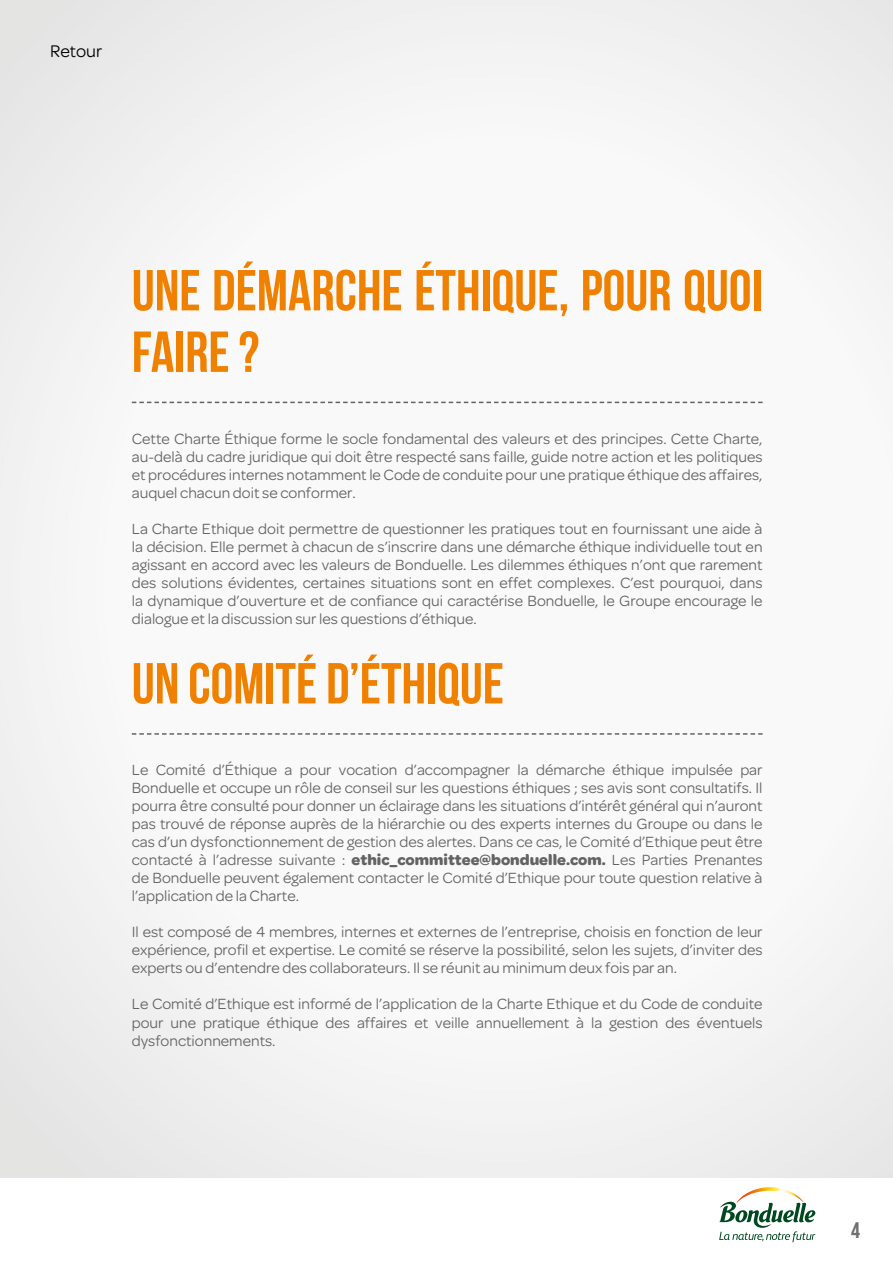
<style>
.page{position:relative;width:893px;height:1263px;background:#fff}
.page>*{position:absolute;margin:0;border:0;box-sizing:border-box;transform-origin:0 0}
.t1{font:57.6px/61.5px "Bebas Neue";color:#f08100}
.t2{font:22.5px "Bebas Neue";color:#706f6f}
.t3{font:18px "Omnes";color:#000}
.t4{font:15.75px/18px "Omnes";color:#646363;text-align:justify}
.s1{font-weight:700}
</style>
<div class="page">
<div style="left:0;top:0;width:893px;height:1178px;background:linear-gradient(to right,#f3f3f3,#f8f8f8)"></div>
<svg style="left:132px;top:402px;width:631px;height:1px"></svg>
<svg style="left:132px;top:733px;width:631px;height:2px"></svg>
<svg style="left:719px;top:1187px;width:96px;height:55px"></svg>
<p class="t3" style="left:50px;top:41px;width:54px">Retour</p>
<h1 class="t1" style="left:132px;top:259px;width:632px">UNE DÉMARCHE ÉTHIQUE, POUR QUOI<br>FAIRE ?</h1>
<p class="t4" style="left:132px;top:430px;width:632px">Cette Charte Éthique forme le socle fondamental des valeurs et des principes. Cette Charte, au-delà du cadre juridique qui doit être respecté sans faille, guide notre action et les politiques et procédures internes notamment le Code de conduite pour une pratique éthique des affaires, auquel chacun doit se conformer.</p>
<p class="t4" style="left:132px;top:520px;width:632px">La Charte Ethique doit permettre de questionner les pratiques tout en fournissant une aide à la décision. Elle permet à chacun de s’inscrire dans une démarche éthique individuelle tout en agissant en accord avec les valeurs de Bonduelle. Les dilemmes éthiques n’ont que rarement des solutions évidentes, certaines situations sont en effet complexes. C’est pourquoi, dans la dynamique d’ouverture et de confiance qui caractérise Bonduelle, le Groupe encourage le dialogue et la discussion sur les questions d’éthique.</p>
<h1 class="t1" style="left:132px;top:652px;width:374px">UN COMITÉ D’ÉTHIQUE</h1>
<p class="t4" style="left:132px;top:761px;width:632px">Le Comité d’Éthique a pour vocation d’accompagner la démarche éthique impulsée par Bonduelle et occupe un rôle de conseil sur les questions éthiques ; ses avis sont consultatifs. Il pourra être consulté pour donner un éclairage dans les situations d’intérêt général qui n’auront pas trouvé de réponse auprès de la hiérarchie ou des experts internes du Groupe ou dans le cas d’un dysfonctionnement de gestion des alertes. Dans ce cas, le Comité d’Ethique peut être contacté à l’adresse suivante : <span class="s1">ethic_committee@bonduelle.com.</span> Les Parties Prenantes de Bonduelle peuvent également contacter le Comité d’Ethique pour toute question relative à l’application de la Charte.</p>
<p class="t4" style="left:132px;top:923px;width:632px">Il est composé de 4 membres, internes et externes de l’entreprise, choisis en fonction de leur expérience, profil et expertise. Le comité se réserve la possibilité, selon les sujets, d’inviter des experts ou d’entendre des collaborateurs. Il se réunit au minimum deux fois par an.</p>
<p class="t4" style="left:132px;top:995px;width:632px">Le Comité d’Ethique est informé de l’application de la Charte Ethique et du Code de conduite pour une pratique éthique des affaires et veille annuellement à la gestion des éventuels dysfonctionnements.</p>
<h2 class="t2" style="left:851px;top:1218px;width:10px">4</h2>
</div>
